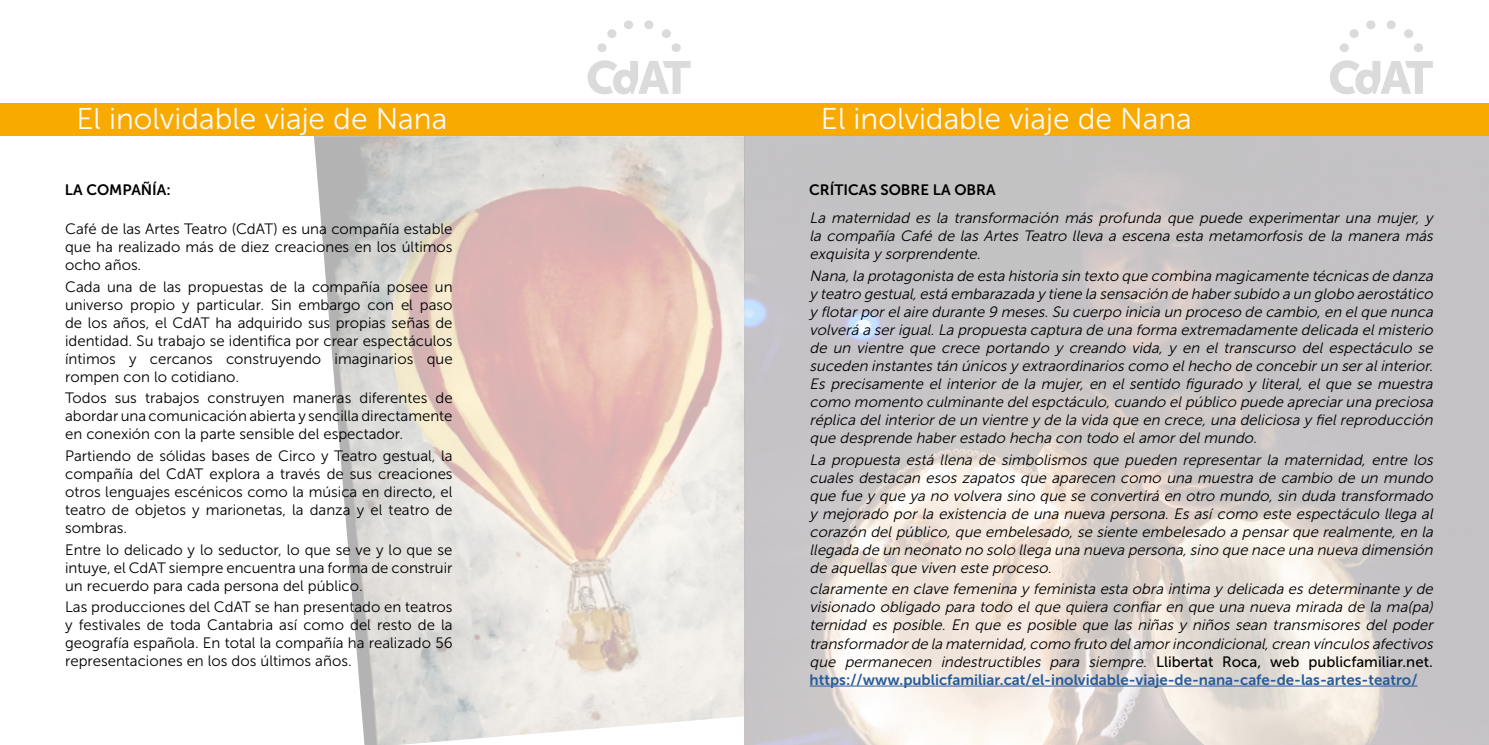
<style>
.page{position:relative;width:1489px;height:745px;background:#fff}
.page>*{position:absolute;margin:0;border:0;box-sizing:border-box;transform-origin:0 0}
.t1{font:30px "Museo Sans 300";color:#fafafa}
.t2{font:italic 15px/18px "Museo Sans 300";color:#000;text-align:justify}
.t3{font:15px/18px "Museo Sans 300";color:#000;text-align:justify}
.t4{font:15px "Museo Sans 700";color:#275b9b}
.t5{font:15px "Museo Sans 700";color:#000}
.s1{font-family:"Museo Sans 500";font-style:normal}
</style>
<div class="page">
<div style="left:0;top:103px;width:744px;height:33px;background:#f8aa00"></div>
<div style="left:744px;top:103px;width:744px;height:33px;background:#f8aa00"></div>
<svg style="left:587px;top:60px;width:103px;height:34px"></svg>
<div style="left:597px;top:43px;width:9px;height:9px;background:#dbdbdb;border-radius:50%"></div>
<div style="left:671px;top:43px;width:9px;height:9px;background:#dbdbdb;border-radius:50%"></div>
<div style="left:607px;top:29px;width:9px;height:9px;background:#dbdbdb;border-radius:50%"></div>
<div style="left:661px;top:29px;width:10px;height:9px;background:#dbdbdb;border-radius:50%"></div>
<div style="left:624px;top:20px;width:9px;height:9px;background:#dbdbdb;border-radius:50%"></div>
<div style="left:644px;top:20px;width:9px;height:9px;background:#dbdbdb;border-radius:50%"></div>
<svg style="left:1330px;top:60px;width:102px;height:34px"></svg>
<svg style="left:1339px;top:43px;width:9px;height:9px"></svg>
<svg style="left:1413px;top:43px;width:9px;height:9px"></svg>
<div style="left:1349px;top:29px;width:9px;height:9px;background:#dbdbdb;border-radius:50%"></div>
<svg style="left:1403px;top:29px;width:9px;height:9px"></svg>
<svg style="left:1365px;top:20px;width:10px;height:9px"></svg>
<div style="left:1386px;top:20px;width:9px;height:9px;background:#dbdbdb;border-radius:50%"></div>
<img style="left:314px;top:136px;width:1174px;height:608px">
<hr style="left:809px;top:685px;width:608px;height:1px;background:#275b9b">
<h1 class="t1" style="left:76px;top:102px;width:372px">El inolvidable viaje de Nana</h1>
<h1 class="t1" style="left:821px;top:102px;width:372px">El inolvidable viaje de Nana</h1>
<p class="t5" style="left:65px;top:181px;width:108px">LA COMPAÑÍA:</p>
<p class="t3" style="left:65px;top:220px;width:389px">Café de las Artes Teatro (CdAT) es una compañía estable que ha realizado más de diez creaciones en los últimos ocho años.</p>
<p class="t3" style="left:65px;top:277px;width:389px">Cada una de las propuestas de la compañía posee un universo propio y particular. Sin embargo con el paso de los años, el CdAT ha adquirido sus propias señas de identidad. Su trabajo se identifica por crear espectáculos íntimos y cercanos construyendo imaginarios que rompen con lo cotidiano.</p>
<p class="t3" style="left:65px;top:389px;width:389px">Todos sus trabajos construyen maneras diferentes de abordar una comunicación abierta y sencilla directamente en conexión con la parte sensible del espectador.</p>
<p class="t3" style="left:65px;top:446px;width:389px">Partiendo de sólidas bases de Circo y Teatro gestual, la compañía del CdAT explora a través de sus creaciones otros lenguajes escénicos como la música en directo, el teatro de objetos y marionetas, la danza y el teatro de sombras.</p>
<p class="t3" style="left:65px;top:540px;width:389px">Entre lo delicado y lo seductor, lo que se ve y lo que se intuye, el CdAT siempre encuentra una forma de construir un recuerdo para cada persona del público.</p>
<p class="t3" style="left:65px;top:597px;width:389px">Las producciones del CdAT se han presentado en teatros y festivales de toda Cantabria así como del resto de la geografía española. En total la compañía ha realizado 56 representaciones en los dos últimos años.</p>
<p class="t5" style="left:809px;top:181px;width:188px">CRÍTICAS SOBRE LA OBRA</p>
<p class="t2" style="left:809px;top:209px;width:628px;text-align:left">La maternidad es la transformación más profunda que puede experimentar una mujer, y la compañía Café de las Artes Teatro lleva a escena esta metamorfosis de la manera más exquisita y sorprendente.</p>
<p class="t2" style="left:809px;top:267px;width:628px">Nana,la protagonista de esta historia sin texto que combina magicamente técnicas de danza y teatro gestual,está embarazada y tiene la sensación de habersubido a un globo aerostático y flotarporelaire durante 9 meses.Su cuerpo inicia un proceso de cambio,en elque nunca volverá a serigual.La propuesta captura de una forma extremadamente delicada elmisterio de un vientre que crece portando y creando vida, y en el transcurso del espectáculo se suceden instantes tán únicos y extraordinarios como elhecho de concebirun seralinterior.<br>Es precisamente el interior de la mujer, en el sentido figurado y literal, el que se muestra como momento culminante delespctáculo,cuando elpúblico puede apreciaruna preciosa réplica delinteriorde un vientre y de la vida que en crece,una deliciosa y fielreproducción que desprende haberestado hecha con todo elamordelmundo.</p>
<p class="t2" style="left:809px;top:450px;width:628px">La propuesta está llena de simbolismos que pueden representar la maternidad, entre los cuales destacan esos zapatos que aparecen como una muestra de cambio de un mundo que fue y que ya no volvera sino que se convertirá en otro mundo, sin duda transformado y mejorado por la existencia de una nueva persona. Es así como este espectáculo llega al corazón delpúblico,que embelesado,se siente embelesado a pensarque realmente,en la llegada de un neonato no solo llega una nueva persona,sino que nace una nueva dimensión de aquellas que viven este proceso.</p>
<p class="t2" style="left:809px;top:580px;width:628px">claramente en clave femenina y feminista esta obra intima y delicada es determinante y de visionado obligado para todo el que quiera confiar en que una nueva mirada de la ma(pa) ternidad es posible. En que es posible que las niñas y niños sean transmisores del poder transformadorde la maternidad,como fruto delamorincondicional,crean vínculos afectivos que permanecen indestructibles para siempre. <span class="s1">L l i b e rta t Ro ca , we b p u b l i cfa m i l i a r. n et .</span></p>
<p class="t4" style="left:809px;top:670px;width:609px">https://www.publicfamiliar.cat/el-inolvidable-viaje-de-nana-cafe-de-las-artes-teatro/</p>
</div>
